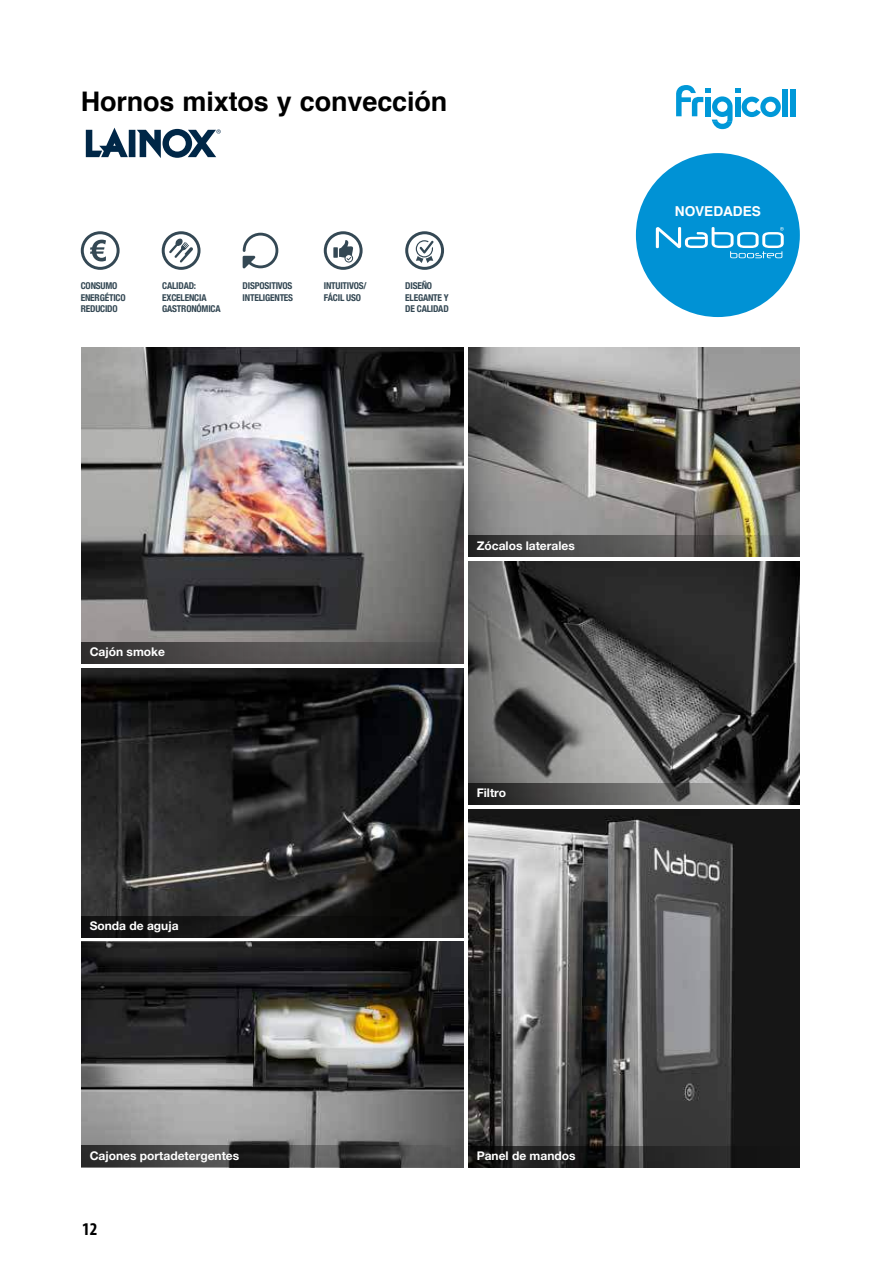
<style>
.page{position:relative;width:893px;height:1263px;background:#fff}
.page>*{position:absolute;margin:0;border:0;box-sizing:border-box;transform-origin:0 0}
.t1{font:700 27px "Helvetica";letter-spacing:-.005em;color:#000}
.t2{font:700 condensed 18px "Myriad Pro";color:#000}
.t3{font:700 13.65px "Helvetica";letter-spacing:-.005em;color:#fff}
.t4{font:700 12px "Helvetica Neue LT Std";color:#fff}
.t5{font:700 condensed 9.45px/11.2px "Helvetica Neue";letter-spacing:-.02em;color:#344854}
</style>
<div class="page">
<img style="left:81px;top:668px;width:383px;height:248px">
<img style="left:81px;top:942px;width:383px;height:204px">
<img style="left:468px;top:809px;width:332px;height:337px">
<svg style="left:86px;top:128px;width:42px;height:29px"></svg>
<div style="left:129px;top:130px;width:6px;height:27px;background:#002747"></div>
<svg style="left:137px;top:129px;width:84px;height:29px"></svg>
<div style="left:782px;top:89px;width:6px;height:27px;background:#0098d8"></div>
<div style="left:790px;top:89px;width:5px;height:27px;background:#0098d8"></div>
<svg style="left:676px;top:85px;width:105px;height:44px"></svg>
<svg style="left:81px;top:231px;width:39px;height:39px"></svg>
<svg style="left:243px;top:233px;width:35px;height:36px"></svg>
<svg style="left:162px;top:231px;width:39px;height:39px"></svg>
<svg style="left:405px;top:231px;width:39px;height:39px"></svg>
<svg style="left:324px;top:231px;width:39px;height:39px"></svg>
<img style="left:81px;top:347px;width:383px;height:296px">
<img style="left:468px;top:561px;width:332px;height:222px">
<img style="left:468px;top:347px;width:332px;height:188px">
<svg style="left:468px;top:535px;width:332px;height:21px;background:#51504c"></svg>
<svg style="left:81px;top:643px;width:383px;height:21px;background:#4b4848"></svg>
<svg style="left:81px;top:916px;width:383px;height:22px;background:#171717"></svg>
<svg style="left:81px;top:1146px;width:383px;height:21px;background:#3e3e3e"></svg>
<svg style="left:468px;top:783px;width:332px;height:21px;background:#545453"></svg>
<svg style="left:468px;top:1146px;width:332px;height:21px;background:#202020"></svg>
<div style="left:636px;top:153px;width:164px;height:164px;background:#0092d5;border-radius:50%"></div>
<svg style="left:656px;top:227px;width:128px;height:31px"></svg>
<h1 class="t1" style="left:81px;top:90px;width:368px">Hornos mixtos y convección</h1>
<p class="t5" style="left:81px;top:280px;width:46px">CONSUMO<br>ENERGÉTICO<br>REDUCIDO</p>
<p class="t5" style="left:162px;top:280px;width:60px">CALIDAD:<br>EXCELENCIA<br>GASTRONÓMICA</p>
<p class="t5" style="left:243px;top:280px;width:52px">DISPOSITIVOS<br>INTELIGENTES</p>
<p class="t5" style="left:324px;top:280px;width:44px">INTUITIVOS/<br>FÁCIL USO</p>
<p class="t5" style="left:405px;top:280px;width:45px">DISEÑO<br>ELEGANTE Y<br>DE CALIDAD</p>
<p class="t4" style="left:90px;top:648px;width:77px">Cajón smoke</p>
<p class="t4" style="left:90px;top:921px;width:90px">Sonda de aguja</p>
<p class="t4" style="left:90px;top:1151px;width:151px">Cajones portadetergentes</p>
<h2 class="t2" style="left:82px;top:1219px;width:17px">12</h2>
<p class="t4" style="left:477px;top:541px;width:100px">Zócalos laterales</p>
<p class="t4" style="left:477px;top:788px;width:31px">Filtro</p>
<p class="t4" style="left:477px;top:1151px;width:100px">Panel de mandos</p>
<h3 class="t3" style="left:675px;top:205px;width:87px">NOVEDADES</h3>
</div>
